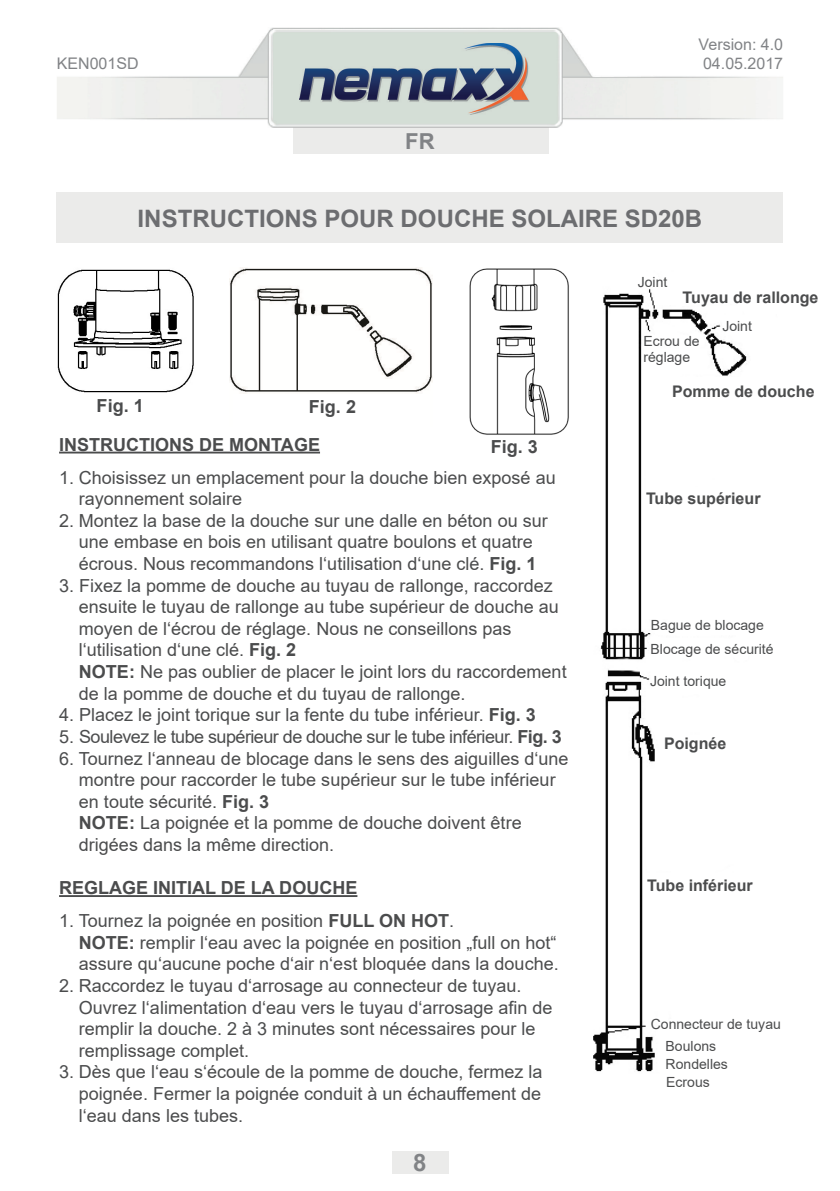
<style>
.page{position:relative;width:840px;height:1191px;background:#fff}
.page>*{position:absolute;margin:0;border:0;box-sizing:border-box;transform-origin:0 0}
.t1{font:700 24px "Arial";color:#6c6d70}
.t2{font:700 24px "Arial";color:#818386}
.t3{font:700 22px "Arial";color:#818386}
.t4{font:18px/21.6px "Arial";color:#4b4c4d}
.t5{font:700 18px "Arial";color:#4b4c4d}
.t6{font:18px "Arial";letter-spacing:-.03em;color:#4b4c4d}
.t7{font:700 16px "Arial";color:#4b4c4d}
.t8{font:16px "Arial";color:#818386}
.t9{font:14px/16.8px "Arial";color:#4b4c4d}
.s1{font-weight:700}
</style>
<div class="page">
<div style="left:293px;top:125px;width:255px;height:28px;background:#ebebea"></div>
<img style="left:57px;top:27px;width:725px;height:101px">
<img style="left:300px;top:43px;width:229px;height:71px">
<div style="left:391px;top:1151px;width:57px;height:23px;background:#ebebea"></div>
<div style="left:57px;top:193px;width:725px;height:50px;background:#ebebea"></div>
<hr style="left:59px;top:451px;width:261px;height:2px;background:#4b4c4d">
<hr style="left:59px;top:895px;width:298px;height:2px;background:#4b4c4d">
<img style="left:593px;top:289px;width:154px;height:783px">
<div style="left:671px;top:377px;width:144px;height:27px;background:#fff"></div>
<div style="left:645px;top:487px;width:119px;height:23px;background:#fff"></div>
<div style="left:646px;top:874px;width:116px;height:22px;background:#fff"></div>
<img style="left:229px;top:268px;width:203px;height:126px">
<img style="left:469px;top:268px;width:100px;height:167px">
<img style="left:57px;top:269px;width:137px;height:124px">
<p class="t8" style="left:698px;top:33px;width:86px">Version: 4.0</p>
<p class="t8" style="left:57px;top:52px;width:83px">KEN001SD</p>
<p class="t8" style="left:702px;top:52px;width:82px">04.05.2017</p>
<p class="t3" style="left:405px;top:126px;width:31px">FR</p>
<h1 class="t1" style="left:137px;top:201px;width:566px">INSTRUCTIONS POUR DOUCHE SOLAIRE SD20B</h1>
<p class="t9" style="left:637px;top:274px;width:31px">Joint</p>
<p class="t5" style="left:97px;top:393px;width:49px">Fig. 1</p>
<p class="t5" style="left:309px;top:394px;width:49px">Fig. 2</p>
<p class="t5" style="left:59px;top:431px;width:262px">INSTRUCTIONS DE MONTAGE</p>
<p class="t4" style="left:79px;top:466px;width:478px;text-indent:-20px">1. Choisissez un emplacement pour la douche bien exposé au rayonnement solaire</p>
<p class="t4" style="left:59px;top:509px;width:490px;text-align:center">2. Montez la base de la douche sur une dalle en béton ou sur une embase en bois en utilisant quatre boulons et quatre écrous. Nous recommandons l‘utilisation d‘une clé. <span class="s1">Fig. 1</span></p>
<p class="t4" style="left:79px;top:574px;width:489px;text-indent:-20px">3. Fixez la pomme de douche au tuyau de rallonge, raccordez ensuite le tuyau de rallonge au tube supérieur de douche au moyen de l‘écrou de réglage. Nous ne conseillons pas l‘utilisation d‘une clé. <span class="s1">Fig. 2<br>NOTE:</span> Ne pas oublier de placer le joint lors du raccordement de la pomme de douche et du tuyau de rallonge.</p>
<p class="t4" style="left:59px;top:704px;width:478px">4. Placez le joint torique sur la fente du tube inférieur. <span class="s1">Fig. 3</span></p>
<p class="t6" style="left:59px;top:724px;width:504px">5. Soulevez le tube supérieur de douche sur le tube inférieur. <span class="s1">Fig. 3</span></p>
<p class="t4" style="left:79px;top:747px;width:490px;text-indent:-20px">6. Tournez l‘anneau de blocage dans le sens des aiguilles d‘une montre pour raccorder le tube supérieur sur le tube inférieur en toute sécurité. <span class="s1">Fig. 3<br>NOTE:</span> La poignée et la pomme de douche doivent être drigées dans la même direction.</p>
<p class="t5" style="left:59px;top:875px;width:300px">REGLAGE INITIAL DE LA DOUCHE</p>
<p class="t4" style="left:79px;top:910px;width:481px;text-indent:-20px">1. Tournez la poignée en position <span class="s1">FULL ON HOT</span>.<br><span class="s1">NOTE:</span> remplir l‘eau avec la poignée en position „full on hot“ assure qu‘aucune poche d‘air n‘est bloquée dans la douche.</p>
<p class="t4" style="left:79px;top:974px;width:475px;text-indent:-20px">2. Raccordez le tuyau d‘arrosage au connecteur de tuyau.<br>Ouvrez l‘alimentation d‘eau vers le tuyau d‘arrosage afin de remplir la douche. 2 à 3 minutes sont nécessaires pour le remplissage complet.</p>
<p class="t4" style="left:79px;top:1061px;width:465px;text-align:justify;text-indent:-20px">3. Dès que l‘eau s‘écoule de la pomme de douche, fermez la poignée. Fermer la poignée conduit à un échauffement de l‘eau dans les tubes.</p>
<p class="t5" style="left:490px;top:434px;width:49px">Fig. 3</p>
<h1 class="t2" style="left:413px;top:1146px;width:15px">8</h1>
<p class="t7" style="left:682px;top:286px;width:137px">Tuyau de rallonge</p>
<p class="t9" style="left:643px;top:332px;width:58px">Ecrou de réglage</p>
<p class="t7" style="left:671px;top:380px;width:144px">Pomme de douche</p>
<p class="t9" style="left:722px;top:317px;width:31px">Joint</p>
<p class="t7" style="left:645px;top:487px;width:116px">Tube supérieur</p>
<p class="t9" style="left:650px;top:613px;width:124px;line-height:24px">Bague de blocage<br>Blocage de sécurité</p>
<p class="t9" style="left:649px;top:672px;width:78px">Joint torique</p>
<p class="t7" style="left:663px;top:732px;width:64px">Poignée</p>
<p class="t7" style="left:646px;top:874px;width:107px">Tube inférieur</p>
<p class="t9" style="left:665px;top:1012px;width:117px;line-height:23px;text-indent:-15px">Connecteur de tuyau<br>Boulons</p>
<p class="t9" style="left:665px;top:1055px;width:64px;line-height:18.2px">Rondelles<br>Ecrous</p>
</div>
